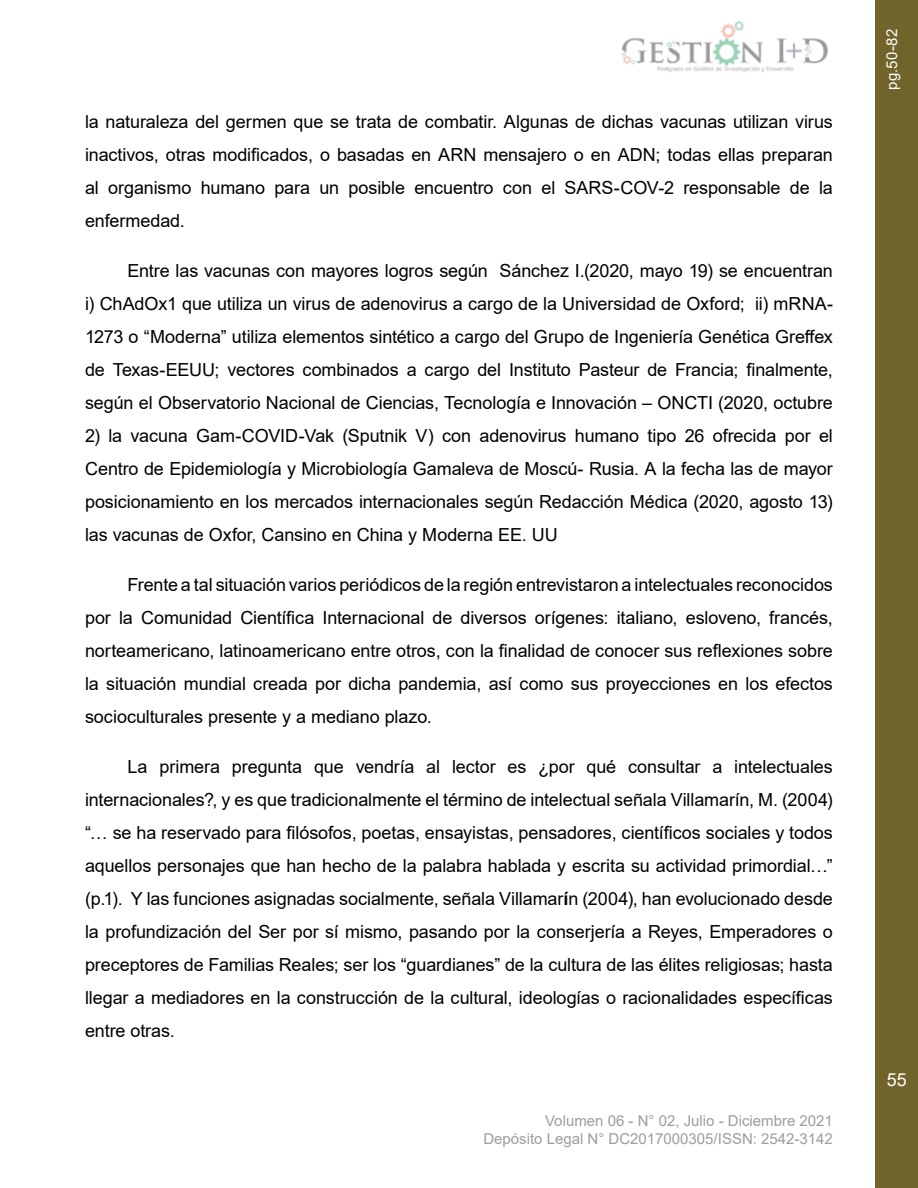
<style>
.page{position:relative;width:918px;height:1188px;background:#fff}
.page>*{position:absolute;margin:0;border:0;box-sizing:border-box;transform-origin:0 0}
.t1{font:18px/33px "Arial";letter-spacing:-.005em;color:#000;text-align:justify}
.t2{font:18px "Arial";color:#fff}
.t3{font:15px/18px "Arial";color:#9d9d9c;text-align:right}
.t4{font:15px "Arial";color:#fff}
.s1{font-weight:700}
</style>
<div class="page">
<div style="left:876px;top:0;width:42px;height:1188px;background:#71642b"></div>
<img style="left:621px;top:21px;width:207px;height:52px">
<p class="t1" style="left:85px;top:105px;width:749px">la naturaleza del germen que se trata de combatir. Algunas de dichas vacunas utilizan virus inactivos, otras modificados, o basadas en ARN mensajero o en ADN; todas ellas preparan al organismo humano para un posible encuentro con el SARS-COV-2 responsable de la enfermedad.</p>
<p class="t1" style="left:85px;top:254px;width:749px;text-indent:43px">Entre las vacunas con mayores logros según Sánchez I.(2020, mayo 19) se encuentran i) ChAdOx1 que utiliza un virus de adenovirus a cargo de la Universidad de Oxford; ii) mRNA-1273 o “Moderna” utiliza elementos sintético a cargo del Grupo de Ingeniería Genética Greffex de Texas-EEUU; vectores combinados a cargo del Instituto Pasteur de Francia; finalmente, según el Observatorio Nacional de Ciencias, Tecnología e Innovación – ONCTI (2020, octubre</p>
<p class="t1" style="left:85px;top:419px;width:749px">2) la vacuna Gam-COVID-Vak (Sputnik V) con adenovirus humano tipo 26 ofrecida por el Centro de Epidemiología y Microbiología Gamaleva de Moscú- Rusia. A la fecha las de mayor posicionamiento en los mercados internacionales según Redacción Médica (2020, agosto 13) las vacunas de Oxfor, Cansino en China y Moderna EE. UU</p>
<p class="t1" style="left:85px;top:568px;width:749px;text-indent:43px">Frente a tal situación varios periódicos de la región entrevistaron a intelectuales reconocidos por la Comunidad Científica Internacional de diversos orígenes: italiano, esloveno, francés, norteamericano, latinoamericano entre otros, con la finalidad de conocer sus reflexiones sobre la situación mundial creada por dicha pandemia, así como sus proyecciones en los efectos socioculturales presente y a mediano plazo.</p>
<p class="t1" style="left:85px;top:750px;width:749px;text-indent:43px">La primera pregunta que vendría al lector es ¿por qué consultar a intelectuales internacionales?, y es que tradicionalmente el término de intelectual señala Villamarín, M. (2004) “… se ha reservado para filósofos, poetas, ensayistas, pensadores, científicos sociales y todos aquellos personajes que han hecho de la palabra hablada y escrita su actividad primordial…” (p.1). Y las funciones asignadas socialmente, señala Villamar<span class="s1">í</span>n (2004), han evolucionado desde la profundización del Ser por sí mismo, pasando por la conserjería a Reyes, Emperadores o preceptores de Familias Reales; ser los “guardianes” de la cultura de las élites religiosas; hasta llegar a mediadores en la construcción de la cultural, ideologías o racionalidades específicas entre otras.</p>
<p class="t3" style="left:483px;top:1112px;width:351px">Volumen 06 - N° 02, Julio - Diciembre 2021<br>Depósito Legal N° DC2017000305/ISSN: 2542-3142</p>
<p class="t4" style="left:882px;top:90px;width:62px;rotate:-90deg">pg.50-82</p>
<p class="t2" style="left:887px;top:1068px;width:22px">55</p>
</div>
